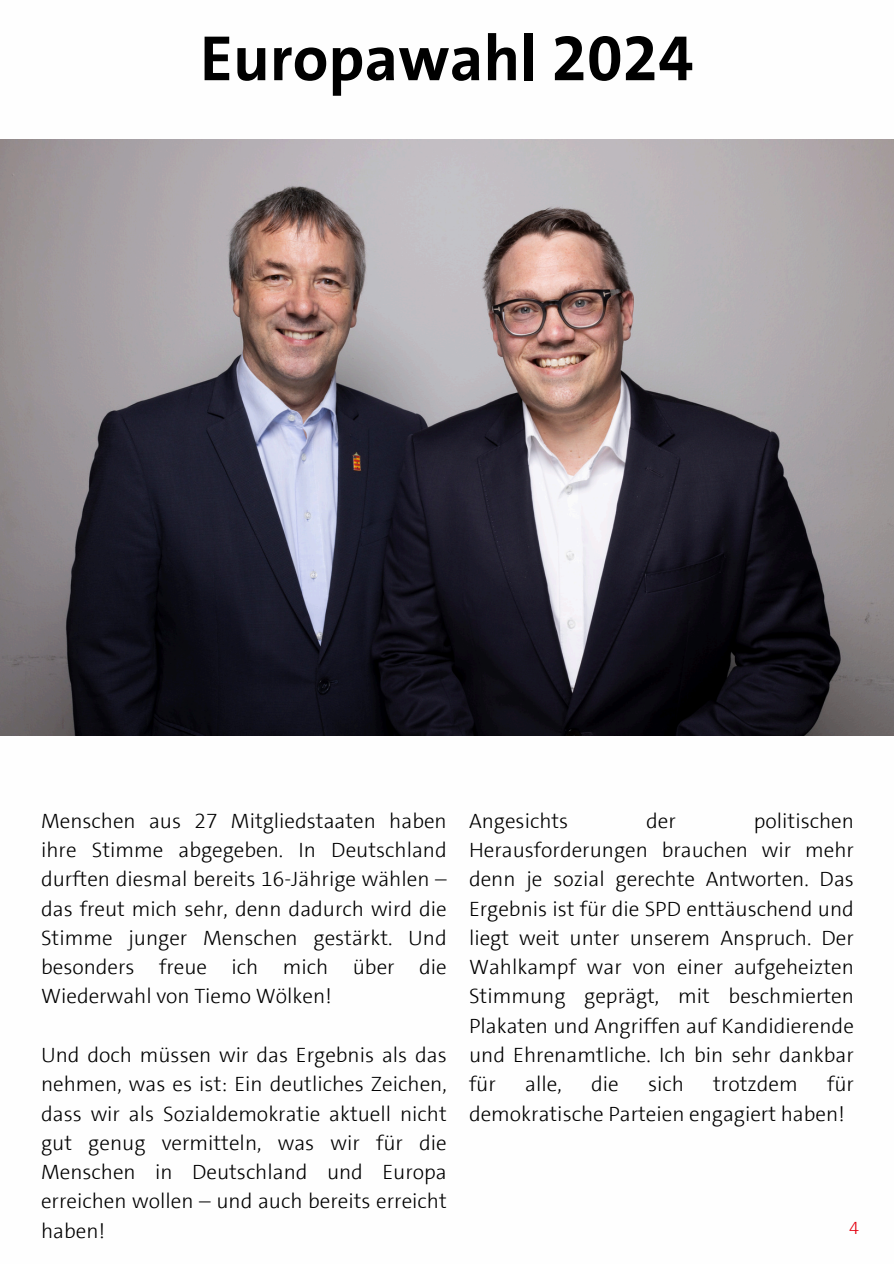
<style>
.page{position:relative;width:894px;height:1264px;background:#fff}
.page>*{position:absolute;margin:0;border:0;box-sizing:border-box;transform-origin:0 0}
.t1{font:700 64.5px "SPD The Sans";color:#000}
.t2{font:300 21px/29.2px "SPD The Sans";color:#000;text-align:justify}
.t3{font:300 18px "SPD The Sans";color:#e3000f}
</style>
<div class="page">
<img style="left:0;top:140px;width:893px;height:595px">
<p class="t1" style="left:200px;top:17px;width:495px">Europawahl 2024</p>
<p class="t2" style="left:41px;top:806px;width:407px">Menschen aus 27 Mitgliedstaaten haben ihre Stimme abgegeben. In Deutschland durften diesmal bereits 16-Jährige wählen – das freut mich sehr, denn dadurch wird die Stimme junger Menschen gestärkt. Und besonders freue ich mich über die Wiederwahl von Tiemo Wölken!</p>
<p class="t2" style="left:41px;top:1040px;width:407px">Und doch müssen wir das Ergebnis als das nehmen, was es ist: Ein deutliches Zeichen, dass wir als Sozialdemokratie aktuell nicht gut genug vermitteln, was wir für die Menschen in Deutschland und Europa erreichen wollen – und auch bereits erreicht haben!</p>
<p class="t2" style="left:469px;top:806px;width:386px;text-indent:285px">politischen Herausforderungen brauchen wir mehr denn je sozial gerechte Antworten. Das Ergebnis ist für die SPD enttäuschend und liegt weit unter unserem Anspruch. Der Wahlkampf war von einer aufgeheizten Stimmung geprägt, mit beschmierten Plakaten und Angriffen auf Kandidierende und Ehrenamtliche. Ich bin sehr dankbar für</p>
<p class="t2" style="left:469px;top:806px;width:101px">Angesichts</p>
<p class="t2" style="left:646px;top:806px;width:31px">der</p>
<p class="t2" style="left:469px;top:1069px;width:386px;text-indent:358px">für demokratische Parteien engagiert haben!</p>
<p class="t2" style="left:525px;top:1069px;width:38px">alle,</p>
<p class="t2" style="left:591px;top:1069px;width:29px">die</p>
<p class="t2" style="left:647px;top:1069px;width:37px">sich</p>
<p class="t2" style="left:713px;top:1069px;width:86px">trotzdem</p>
<p class="t3" style="left:848px;top:1216px;width:11px">4</p>
</div>
